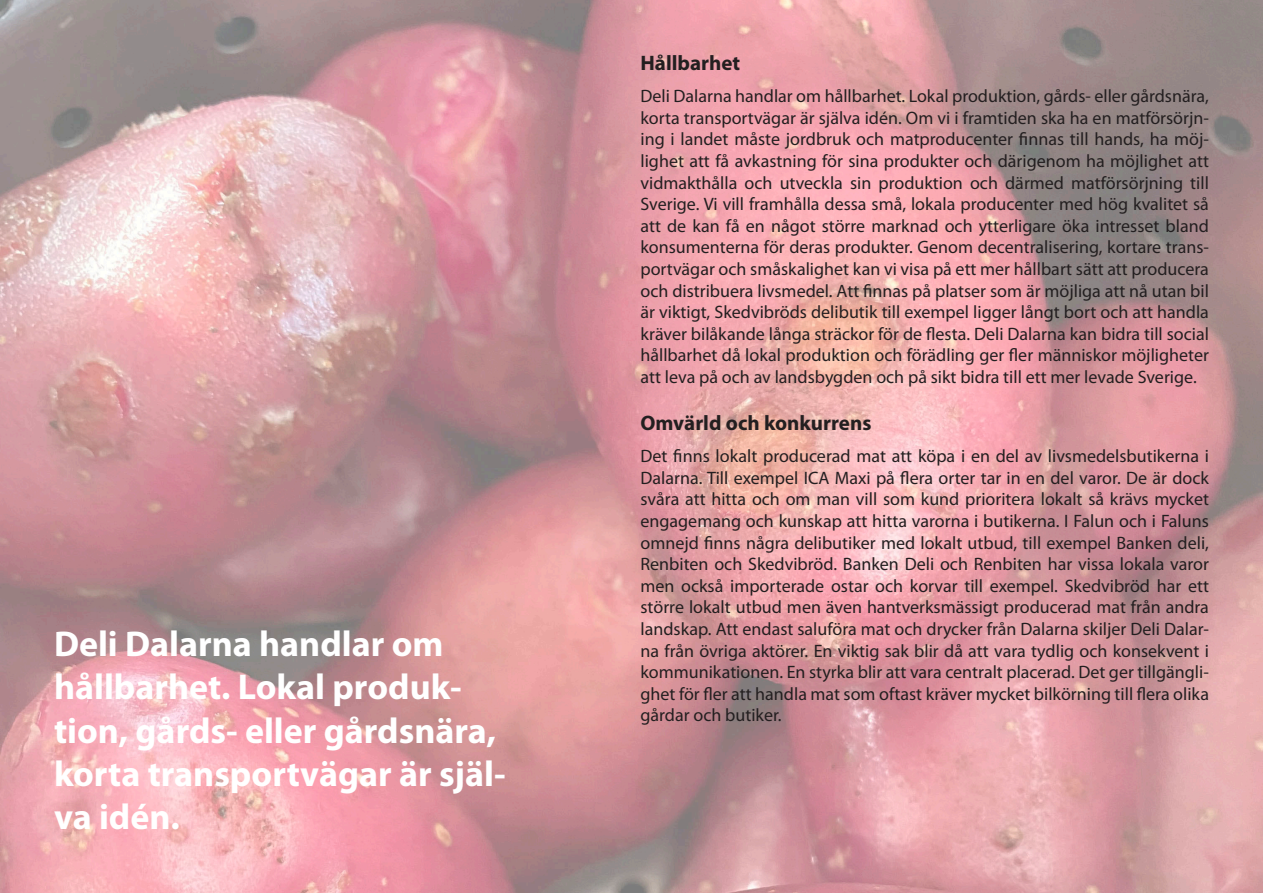
<style>
.page{position:relative;width:1263px;height:893px;background:#fff}
.page>*{position:absolute;margin:0;border:0;box-sizing:border-box;transform-origin:0 0}
.t1{font:700 36px/43.2px "Myriad Pro";color:#fff}
.t2{font:700 21px "Myriad Pro";color:#231f20}
.t3{font:18px/21.6px "Myriad Pro";color:#231f20;text-align:justify}
</style>
<div class="page">
<img style="left:0;top:0;width:1263px;height:893px">
<p class="t1" style="left:54px;top:621px;width:453px">Deli Dalarna handlar om hållbarhet. Lokal produk&shy;tion, gårds- eller gårdsnära, korta transportvägar är själ&shy;va idén.</p>
<p class="t2" style="left:640px;top:49px;width:101px">Hållbarhet</p>
<p class="t3" style="left:640px;top:85px;width:570px">Deli Dalarna handlar om hållbarhet. Lokal produktion, gårds- eller gårdsnära, korta transportvägar är själva idén. Om vi i framtiden ska ha en matförsörjn&shy;ing i landet måste jordbruk och matproducenter finnas till hands, ha möj&shy;lighet att få avkastning för sina produkter och därigenom ha möjlighet att vidmakthålla och utveckla sin produktion och därmed matförsörjning till Sverige. Vi vill framhålla dessa små, lokala producenter med hög kvalitet så att de kan få en något större marknad och ytterligare öka intresset bland konsumenterna för deras produkter. Genom decentralisering, kortare trans&shy;portvägar och småskalighet kan vi visa på ett mer hållbart sätt att producera och distribuera livsmedel. Att finnas på platser som är möjliga att nå utan bil är viktigt, Skedvibröds delibutik till exempel ligger långt bort och att handla kräver bilåkande långa sträckor för de flesta. Deli Dalarna kan bidra till social hållbarhet då lokal produktion och förädling ger fler människor möjligheter att leva på och av landsbygden och på sikt bidra till ett mer levade Sverige.</p>
<p class="t2" style="left:640px;top:409px;width:232px">Omvärld och konkurrens</p>
<p class="t3" style="left:640px;top:445px;width:570px">Det finns lokalt producerad mat att köpa i en del av livsmedelsbutikerna i Dalarna. Till exempel ICA Maxi på flera orter tar in en del varor. De är dock svåra att hitta och om man vill som kund prioritera lokalt så krävs mycket engagemang och kunskap att hitta varorna i butikerna. I Falun och i Faluns omnejd finns några delibutiker med lokalt utbud, till exempel Banken deli, Renbiten och Skedvibröd. Banken Deli och Renbiten har vissa lokala varor men också importerade ostar och korvar till exempel. Skedvibröd har ett större lokalt utbud men även hantverksmässigt producerad mat från andra landskap. Att endast saluföra mat och drycker från Dalarna skiljer Deli Dalar&shy;na från övriga aktörer. En viktig sak blir då att vara tydlig och konsekvent i kommunikationen. En styrka blir att vara centralt placerad. Det ger tillgängli&shy;ghet för fler att handla mat som oftast kräver mycket bilkörning till flera olika gårdar och butiker.</p>
</div>
